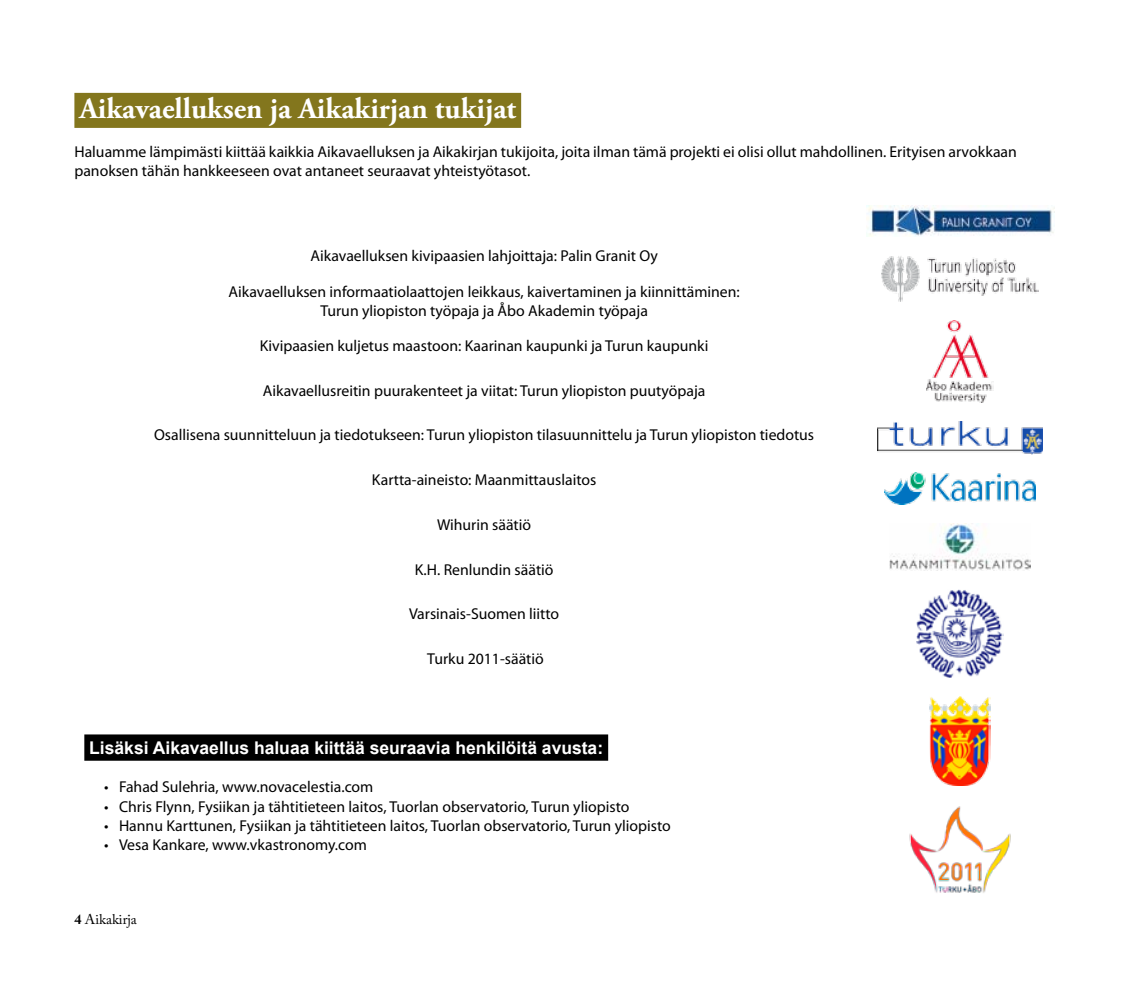
<style>
.page{position:relative;width:1141px;height:993px;background:#fff}
.page>*{position:absolute;margin:0;border:0;box-sizing:border-box;transform-origin:0 0}
.t1{font:700 29.75px "Adobe Garamond Pro";color:#fff}
.t2{font:700 17.5px "Arial";color:#fff}
.t3{font:15.75px/19.2px "Myriad Pro";color:#000}
.t4{font:14px "Adobe Caslon Pro";color:#000}
.s1{font-weight:700}
</style>
<div class="page">
<div style="left:74px;top:93px;width:447px;height:35px;background:#83761d"></div>
<div style="left:84px;top:734px;width:524px;height:26px;background:#000"></div>
<img style="left:866px;top:206px;width:188px;height:30px">
<img style="left:881px;top:256px;width:158px;height:45px">
<img style="left:927px;top:320px;width:66px;height:82px">
<img style="left:889px;top:523px;width:142px;height:47px">
<img style="left:917px;top:589px;width:87px;height:88px">
<img style="left:930px;top:696px;width:61px;height:89px">
<img style="left:909px;top:806px;width:102px;height:87px">
<img style="left:884px;top:473px;width:152px;height:31px">
<img style="left:877px;top:421px;width:166px;height:33px">
<h1 class="t1" style="left:79px;top:91px;width:438px">Aikavaelluksen ja Aikakirjan tukijat</h1>
<p class="t3" style="left:74px;top:141px;width:944px">Haluamme lämpimästi kiittää kaikkia Aikavaelluksen ja Aikakirjan tukijoita, joita ilman tämä projekti ei olisi ollut mahdollinen. Erityisen arvokkaan panoksen tähän hankkeeseen ovat antaneet seuraavat yhteistyötasot.</p>
<p class="t3" style="left:310px;top:246px;width:349px">Aikavaelluksen kivipaasien lahjoittaja: Palin Granit Oy</p>
<p class="t3" style="left:228px;top:281px;width:513px;text-align:center">Aikavaelluksen informaatiolaattojen leikkaus, kaivertaminen ja kiinnittäminen:<br>Turun yliopiston työpaja ja Åbo Akademin työpaja</p>
<p class="t3" style="left:260px;top:336px;width:450px">Kivipaasien kuljetus maastoon: Kaarinan kaupunki ja Turun kaupunki</p>
<p class="t3" style="left:263px;top:380px;width:444px">Aikavaellusreitin puurakenteet ja viitat: Turun yliopiston puutyöpaja</p>
<p class="t3" style="left:154px;top:425px;width:662px">Osallisena suunnitteluun ja tiedotukseen: Turun yliopiston tilasuunnittelu ja Turun yliopiston tiedotus</p>
<p class="t3" style="left:372px;top:470px;width:226px">Kartta-aineisto: Maanmittauslaitos</p>
<p class="t3" style="left:437px;top:514px;width:96px">Wihurin säätiö</p>
<p class="t3" style="left:415px;top:559px;width:140px">K.H. Renlundin säätiö</p>
<p class="t3" style="left:409px;top:604px;width:152px">Varsinais-Suomen liitto</p>
<p class="t3" style="left:427px;top:648px;width:118px">Turku 2011-säätiö</p>
<p class="t2" style="left:89px;top:735px;width:515px">Lisäksi Aikavaellus haluaa kiittää seuraavia henkilöitä avusta:</p>
<p class="t3" style="left:104px;top:776px;width:271px">• Fahad Sulehria, www.novacelestia.com</p>
<p class="t3" style="left:104px;top:796px;width:527px">• Chris Flynn, Fysiikan ja tähtitieteen laitos, Tuorlan observatorio, Turun yliopisto</p>
<p class="t3" style="left:104px;top:815px;width:568px">• Hannu Karttunen, Fysiikan ja tähtitieteen laitos, Tuorlan observatorio, Turun yliopisto</p>
<p class="t3" style="left:104px;top:834px;width:264px">• Vesa Kankare, www.vkastronomy.com</p>
<p class="t4" style="left:74px;top:910px;width:64px"><span class="s1">4</span> Aikakirja</p>
</div>
